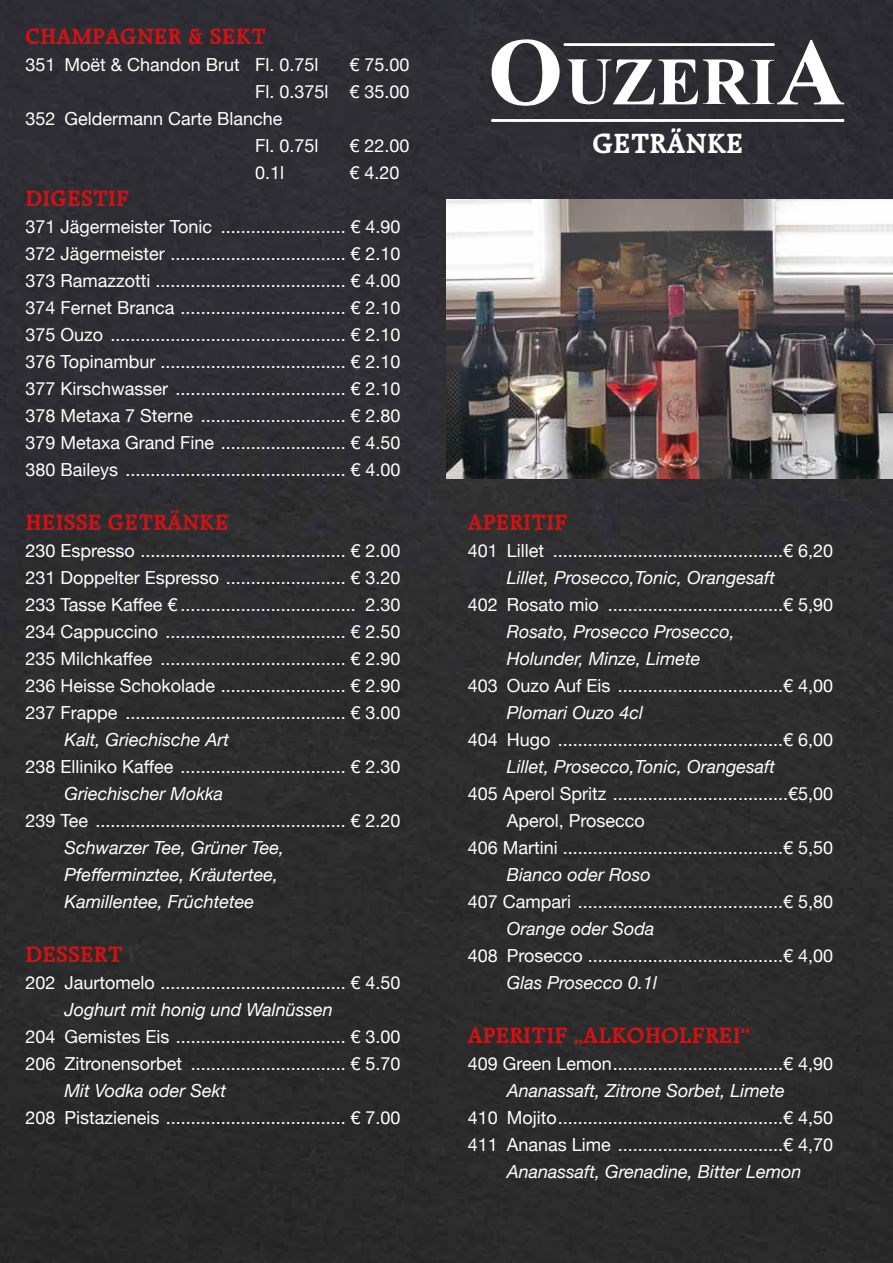
<style>
.page{position:relative;width:893px;height:1263px;background:#2d2d2e}
.page>*{position:absolute;margin:0;border:0;box-sizing:border-box;transform-origin:0 0}
.t1{font:700 30px "Raleigh";color:#fff}
.t2{font:700 24px "Raleigh";color:#cd1316}
.t3{font:18px/27px "Helvetica Neue";color:#fff}
.t4{font:italic 18px/27px "Helvetica Neue";color:#fff}
</style>
<div class="page">
<svg style="left:491px;top:118px;width:353px;height:4px"></svg>
<svg style="left:489px;top:38px;width:355px;height:68px"></svg>
<img style="left:446px;top:200px;width:447px;height:278px">
<h2 class="t2" style="left:26px;top:23px;width:242px">CHAMPAGNER &amp; SEKT</h2>
<p class="t3" style="left:26px;top:52px;width:294px">351 Moët &amp; Chandon Brut Fl. 0.75l</p>
<p class="t3" style="left:350px;top:52px;width:62px">€ 75.00</p>
<p class="t3" style="left:255px;top:79px;width:156px">Fl. 0.375l € 35.00</p>
<p class="t3" style="left:26px;top:106px;width:259px">352 Geldermann Carte Blanche</p>
<p class="t3" style="left:255px;top:133px;width:65px">Fl. 0.75l</p>
<p class="t3" style="left:350px;top:133px;width:62px">€ 22.00</p>
<p class="t3" style="left:255px;top:160px;width:31px">0.1l</p>
<p class="t3" style="left:350px;top:160px;width:52px">€ 4.20</p>
<h2 class="t2" style="left:26px;top:185px;width:106px">DIGESTIF</h2>
<p class="t3" style="left:26px;top:214px;width:376px;text-align:justify">371 Jägermeister Tonic ......................... € 4.90<br>372 Jägermeister ................................... € 2.10<br>373 Ramazzotti ...................................... € 4.00<br>374 Fernet Branca ................................. € 2.10<br>375 Ouzo ............................................... € 2.10<br>376 Topinambur ..................................... € 2.10<br>377 Kirschwasser .................................. € 2.10<br>378 Metaxa 7 Sterne ............................. € 2.80<br>379 Metaxa Grand Fine ......................... € 4.50<br>380 Baileys ............................................ € 4.00</p>
<h2 class="t2" style="left:26px;top:509px;width:205px">HEISSE GETRÄNKE</h2>
<p class="t3" style="left:26px;top:538px;width:376px;text-align:justify">230 Espresso ......................................... € 2.00<br>231 Doppelter Espresso ........................ € 3.20<br>233 Tasse Kaffee € ................................... 2.30<br>234 Cappuccino .................................... € 2.50<br>235 Milchkaffee ..................................... € 2.90<br>236 Heisse Schokolade ......................... € 2.90<br>237 Frappe ............................................ € 3.00</p>
<p class="t4" style="left:65px;top:727px;width:166px">Kalt, Griechische Art</p>
<p class="t3" style="left:26px;top:754px;width:376px">238 Elliniko Kaffee ................................. € 2.30</p>
<p class="t4" style="left:65px;top:781px;width:160px">Griechischer Mokka</p>
<p class="t3" style="left:26px;top:808px;width:376px">239 Tee .................................................. € 2.20</p>
<p class="t4" style="left:65px;top:835px;width:221px">Schwarzer Tee, Grüner Tee,<br>Pfefferminztee, Kräutertee,<br>Kamillentee, Früchtetee</p>
<h2 class="t2" style="left:26px;top:941px;width:99px">DESSERT</h2>
<p class="t3" style="left:26px;top:970px;width:377px">202 Jaurtomelo ..................................... € 4.50</p>
<p class="t4" style="left:65px;top:997px;width:270px">Joghurt mit honig und Walnüssen</p>
<p class="t3" style="left:26px;top:1024px;width:377px">204 Gemistes Eis .................................. € 3.00<br>206 Zitronensorbet ............................... € 5.70</p>
<p class="t4" style="left:65px;top:1078px;width:163px">Mit Vodka oder Sekt</p>
<p class="t3" style="left:26px;top:1105px;width:377px">208 Pistazieneis .................................... € 7.00</p>
<h1 class="t1" style="left:592px;top:126px;width:153px">GETRÄNKE</h1>
<h2 class="t2" style="left:468px;top:508px;width:102px">APERITIF</h2>
<p class="t3" style="left:468px;top:538px;width:367px">401 Lillet ..............................................€ 6,20</p>
<p class="t4" style="left:507px;top:565px;width:270px">Lillet, Prosecco,Tonic, Orangesaft</p>
<p class="t3" style="left:468px;top:592px;width:367px">402 Rosato mio ...................................€ 5,90</p>
<p class="t4" style="left:507px;top:619px;width:229px">Rosato, Prosecco Prosecco,<br>Holunder, Minze, Limete</p>
<p class="t3" style="left:468px;top:673px;width:367px">403 Ouzo Auf Eis .................................€ 4,00</p>
<p class="t4" style="left:507px;top:700px;width:138px">Plomari Ouzo 4cl</p>
<p class="t3" style="left:468px;top:727px;width:367px">404 Hugo .............................................€ 6,00</p>
<p class="t4" style="left:507px;top:754px;width:270px">Lillet, Prosecco,Tonic, Orangesaft</p>
<p class="t3" style="left:468px;top:781px;width:367px">405 Aperol Spritz ...................................€5,00</p>
<p class="t3" style="left:507px;top:808px;width:140px">Aperol, Prosecco</p>
<p class="t3" style="left:468px;top:835px;width:367px">406 Martini ............................................€ 5,50</p>
<p class="t4" style="left:507px;top:862px;width:145px">Bianco oder Roso</p>
<p class="t3" style="left:468px;top:889px;width:367px">407 Campari .........................................€ 5,80</p>
<p class="t4" style="left:507px;top:916px;width:149px">Orange oder Soda</p>
<p class="t3" style="left:468px;top:943px;width:367px">408 Prosecco .......................................€ 4,00</p>
<p class="t4" style="left:507px;top:970px;width:152px">Glas Prosecco 0.1l</p>
<h2 class="t2" style="left:468px;top:1021px;width:284px">APERITIF „ALKOHOLFREI“</h2>
<p class="t3" style="left:468px;top:1051px;width:367px">409 Green Lemon..................................€ 4,90</p>
<p class="t4" style="left:507px;top:1078px;width:280px">Ananassaft, Zitrone Sorbet, Limete</p>
<p class="t3" style="left:468px;top:1105px;width:367px">410 Mojito.............................................€ 4,50<br>411 Ananas Lime .................................€ 4,70</p>
<p class="t4" style="left:507px;top:1159px;width:296px">Ananassaft, Grenadine, Bitter Lemon</p>
</div>
